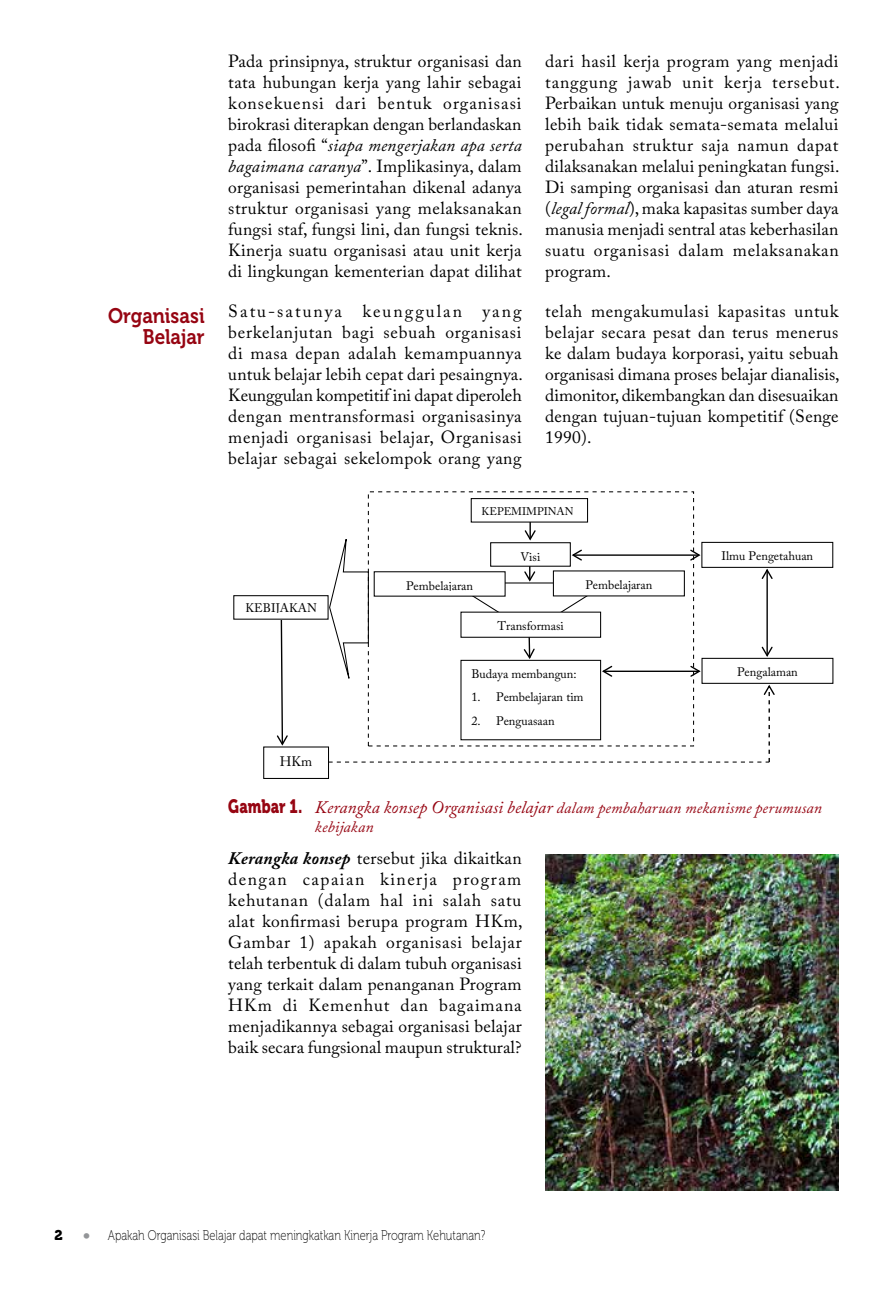
<style>
.page{position:relative;width:893px;height:1290px;background:#fff}
.page>*{position:absolute;margin:0;border:0;box-sizing:border-box;transform-origin:0 0}
.t1{font:21px/21px "Museo 700";letter-spacing:-.005em;color:#960512;text-align:right;scale:.9 1}
.t2{font:17.5px/21px "Adobe Caslon Pro";letter-spacing:.015em;color:#000;text-align:justify}
.t3{font:italic 15.75px/18.9px "Adobe Caslon Pro";letter-spacing:.01em;color:#960512}
.t4{font:14px "Museo 100";color:#000;scale:.8 1}
.t5{font:13.65px "Adobe Caslon Pro";color:#010101}
.t6{font:12.42px "Adobe Caslon Pro";color:#010101}
.t7{font:11.03px "Adobe Caslon Pro";letter-spacing:.005em;color:#010101}
.s1{font-style:italic}
.s2{font-family:"Museo 900";font-style:normal;font-size:19.25px}
.s3{font-size:17.5px}
.s4{font-weight:700;font-style:italic}
.s5{font-family:"Museo 900"}
.s6{font-size:21px;color:#939598}
</style>
<div class="page">
<svg style="left:276px;top:620px;width:12px;height:126px"></svg>
<div style="left:471px;top:498px;width:117px;height:24px;border:1px solid #010101"></div>
<div style="left:701px;top:542px;width:132px;height:26px;border:1px solid #010101"></div>
<div style="left:701px;top:658px;width:132px;height:26px;border:1px solid #010101"></div>
<div style="left:233px;top:595px;width:96px;height:25px;border:1px solid #010101"></div>
<div style="left:263px;top:746px;width:66px;height:33px;border:1px solid #010101"></div>
<svg style="left:328px;top:522px;width:448px;height:240px"></svg>
<img style="left:545px;top:855px;width:293px;height:336px">
<p class="t1" style="left:108px;top:306px;width:109px">Organisasi<br>Belajar</p>
<p class="t2" style="left:228px;top:51px;width:296px">Pada prinsipnya, struktur organisasi dan tata hubungan kerja yang lahir sebagai konsekuensi dari bentuk organisasi birokrasi diterapkan dengan berlandaskan pada filosofi “<span class="s1">siapa mengerjakan apa serta bagaimana caranya</span>”. Implikasinya, dalam organisasi pemerintahan dikenal adanya struktur organisasi yang melaksanakan fungsi staf, fungsi lini, dan fungsi teknis.<br>Kinerja suatu organisasi atau unit kerja di lingkungan kementerian dapat dilihat</p>
<p class="t2" style="left:545px;top:51px;width:296px">dari hasil kerja program yang menjadi tanggung jawab unit kerja tersebut.<br>Perbaikan untuk menuju organisasi yang lebih baik tidak semata-semata melalui perubahan struktur saja namun dapat dilaksanakan melalui peningkatan fungsi.<br>Di samping organisasi dan aturan resmi (<span class="s1">legal formal</span>), maka kapasitas sumber daya manusia menjadi sentral atas keberhasilan suatu organisasi dalam melaksanakan program.</p>
<p class="t2" style="left:228px;top:300px;width:296px">Satu-satunya keunggulan yang berkelanjutan bagi sebuah organisasi di masa depan adalah kemampuannya untuk belajar lebih cepat dari pesaingnya.<br>Keunggulan kompetitif ini dapat diperoleh dengan mentransformasi organisasinya menjadi organisasi belajar, Organisasi belajar sebagai sekelompok orang yang</p>
<p class="t2" style="left:545px;top:300px;width:296px">telah mengakumulasi kapasitas untuk belajar secara pesat dan terus menerus ke dalam budaya korporasi, yaitu sebuah organisasi dimana proses belajar dianalisis, dimonitor, dikembangkan dan disesuaikan dengan tujuan-tujuan kompetitif (Senge 1990).</p>
<p class="t7" style="left:482px;top:505px;width:93px">KEPEMIMPINAN</p>
<p class="t6" style="left:520px;top:549px;width:21px">Visi</p>
<p class="t6" style="left:406px;top:578px;width:69px">Pembelajaran</p>
<p class="t6" style="left:585px;top:577px;width:69px">Pembelajaran</p>
<p class="t6" style="left:497px;top:618px;width:68px">Transformasi</p>
<p class="t6" style="left:471px;top:667px;width:107px">Budaya membangun:</p>
<p class="t6" style="left:471px;top:689px;width:114px">1. Pembelajaran tim</p>
<p class="t6" style="left:471px;top:713px;width:85px">2. Penguasaan</p>
<p class="t6" style="left:721px;top:549px;width:93px">Ilmu Pengetahuan</p>
<p class="t6" style="left:246px;top:600px;width:73px">KEBIJAKAN</p>
<p class="t6" style="left:737px;top:665px;width:62px">Pengalaman</p>
<p class="t5" style="left:280px;top:753px;width:34px">HKm</p>
<p class="t3" style="left:315px;top:798px;width:508px;text-indent:-87px"><span class="s2">Gambar 1.</span> <span class="s3">Kerangka konsep Organisasi belajar</span> dalam pembaharuan mekanisme perumusan kebijakan</p>
<p class="t2" style="left:228px;top:847px;width:296px"><span class="s4">Kerangka konsep</span> tersebut jika dikaitkan dengan capaian kinerja program kehutanan (dalam hal ini salah satu alat konfirmasi berupa program HKm, Gambar 1) apakah organisasi belajar telah terbentuk di dalam tubuh organisasi yang terkait dalam penanganan Program HKm di Kemenhut dan bagaimana menjadikannya sebagai organisasi belajar baik secara fungsional maupun struktural?</p>
<p class="t4" style="left:55px;top:1227px;width:540px"><span class="s5">2</span> <span class="s6">•</span> Apakah Organisasi Belajar dapat meningkatkan Kinerja Program Kehutanan?</p>
</div>
